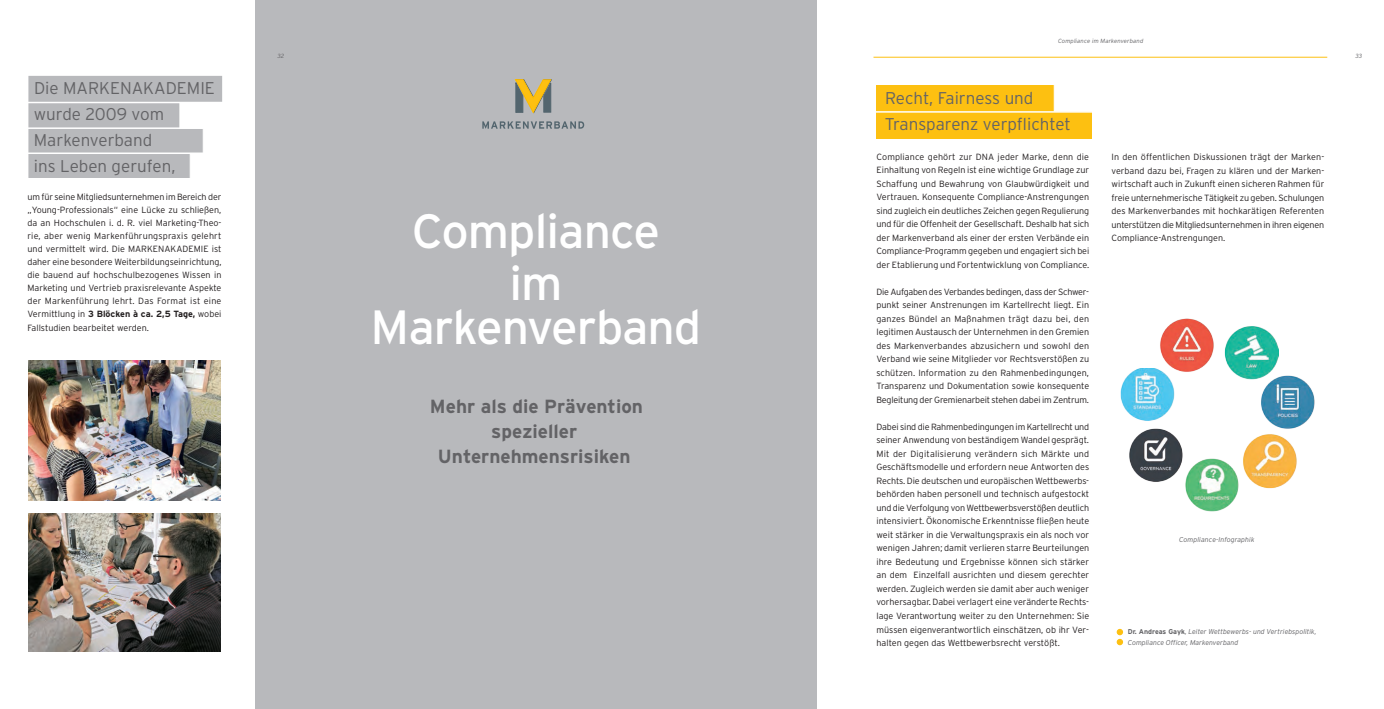
<style>
.page{position:relative;width:1384px;height:709px;background:#fff}
.page>*{position:absolute;margin:0;border:0;box-sizing:border-box;transform-origin:0 0}
.t1{font:48px "Interstate";letter-spacing:-.02em;color:#fff}
.t2{font:700 19px "Interstate";color:#636366}
.t3{font:300 17px "Interstate";color:#636366}
.t4{font:300 9px/13.5px "Interstate";letter-spacing:-.005em;color:#231f20;text-align:justify}
.t5{font:italic 300 7px/11px "Interstate";color:#636366}
.t6{font:italic 300 6px "Interstate";letter-spacing:.02em;color:#636366}
.s1{font-weight:700}
.s2{font-weight:700;font-style:normal}
</style>
<div class="page">
<hr style="left:873px;top:57px;width:454px;height:1px;background:#fdc011">
<div style="left:256px;top:0;width:561px;height:709px;background:#b8b9bc"></div>
<div style="left:875px;top:85px;width:216px;height:54px;background:#fdc011"></div>
<hr style="left:870px;top:111px;width:227px;height:2px;background:#fff">
<div style="left:1053px;top:79px;width:44px;height:33px;background:#fff;border:1px solid #fff"></div>
<svg style="left:1116px;top:628px;width:7px;height:18px"></svg>
<svg style="left:515px;top:79px;width:37px;height:34px"></svg>
<svg style="left:482px;top:121px;width:102px;height:8px"></svg>
<img style="left:1243px;top:434px;width:54px;height:55px">
<img style="left:1120px;top:369px;width:55px;height:52px">
<img style="left:1154px;top:318px;width:60px;height:56px">
<img style="left:1185px;top:458px;width:54px;height:54px">
<img style="left:1261px;top:375px;width:54px;height:54px">
<img style="left:1224px;top:326px;width:54px;height:54px">
<img style="left:1129px;top:428px;width:54px;height:54px">
<img style="left:29px;top:360px;width:191px;height:140px">
<img style="left:29px;top:513px;width:191px;height:138px">
<div style="left:29px;top:76px;width:193px;height:101px;background:#b8b9bc"></div>
<div style="left:28px;top:76px;width:194px;height:102px;border:1px solid #b8b9bc"></div>
<hr style="left:26px;top:102px;width:204px;height:1px;background:#fff">
<hr style="left:26px;top:127px;width:207px;height:2px;background:#fff">
<hr style="left:26px;top:152px;width:199px;height:2px;background:#fff">
<div style="left:179px;top:102px;width:52px;height:27px;background:#fff;border:1px solid #fff"></div>
<div style="left:203px;top:127px;width:31px;height:29px;background:#fff"></div>
<div style="left:190px;top:153px;width:38px;height:31px;background:#fff"></div>
<p class="t3" style="left:34px;top:79px;width:182px">Die MARKENAKADEMIE</p>
<p class="t3" style="left:34px;top:105px;width:132px">wurde 2009 vom</p>
<p class="t3" style="left:34px;top:131px;width:120px">Markenverband</p>
<p class="t3" style="left:34px;top:157px;width:143px">ins Leben gerufen,</p>
<p class="t4" style="left:27px;top:190px;width:195px;line-height:13px">um für seine Mitgliedsunternehmen im Bereich der „Young-Professionals“ eine Lücke zu schließen, da an Hochschulen i. d. R. viel Marketing-Theo&shy;rie, aber wenig Markenführungspraxis gelehrt und vermittelt wird. Die MARKENAKADEMIE ist daher eine besondere Weiterbildungseinrichtung, die bauend auf hochschulbezogenes Wissen in Marketing und Vertrieb praxisrelevante Aspekte der Markenführung lehrt. Das Format ist eine Vermittlung in <span class="s1">3 Blöcken à ca. 2,5 Tage,</span> wobei</p>
<p class="t4" style="left:27px;top:321px;width:123px">Fallstudien bearbeitet werden.</p>
<p class="t6" style="left:1058px;top:37px;width:87px">Compliance im Markenverband</p>
<p class="t6" style="left:278px;top:52px;width:8px">32</p>
<p class="t6" style="left:1355px;top:52px;width:8px">33</p>
<p class="t1" style="left:412px;top:205px;width:249px">Compliance</p>
<p class="t1" style="left:509px;top:257px;width:55px">im</p>
<p class="t1" style="left:370px;top:301px;width:332px">Markenverband</p>
<p class="t2" style="left:430px;top:396px;width:214px">Mehr als die Prävention</p>
<p class="t2" style="left:491px;top:421px;width:87px">spezieller</p>
<p class="t2" style="left:438px;top:446px;width:194px">Unternehmensrisiken</p>
<p class="t3" style="left:885px;top:89px;width:150px">Recht, Fairness und</p>
<p class="t3" style="left:884px;top:115px;width:187px">Transparenz verpflichtet</p>
<p class="t4" style="left:876px;top:150px;width:214px">Compliance gehört zur DNA jeder Marke, denn die Einhaltung von Regeln ist eine wichtige Grundlage zur Schaffung und Bewahrung von Glaubwürdigkeit und Vertrauen. Konsequente Compliance-Anstrengungen sind zugleich ein deutliches Zeichen gegen Regulierung und für die Offenheit der Gesellschaft. Deshalb hat sich der Markenverband als einer der ersten Verbände ein Compliance-Programm gegeben und engagiert sich bei der Etablierung und Fortentwicklung von Compliance.</p>
<p class="t4" style="left:876px;top:285px;width:214px">Die Aufgaben des Verbandes bedingen, dass der Schwer&shy;punkt seiner Anstrenungen im Kartellrecht liegt. Ein ganzes Bündel an Maßnahmen trägt dazu bei, den legitimen Austausch der Unternehmen in den Gremien des Markenverbandes abzusichern und sowohl den Verband wie seine Mitglieder vor Rechtsverstößen zu schützen. Information zu den Rahmenbedingungen, Transparenz und Dokumentation sowie konsequente Begleitung der Gremienarbeit stehen dabei im Zentrum.</p>
<p class="t4" style="left:876px;top:420px;width:214px">Dabei sind die Rahmenbedingungen im Kartellrecht und seiner Anwendung von beständigem Wandel gesprägt.</p>
<p class="t4" style="left:876px;top:447px;width:214px">Mit der Digitalisierung verändern sich Märkte und Geschäftsmodelle und erfordern neue Antworten des Rechts. Die deutschen und europäischen Wettbewerbs&shy;behörden haben personell und technisch aufgestockt und die Verfolgung von Wettbewerbsverstößen deutlich intensiviert. Ökonomische Erkenntnisse fließen heute weit stärker in die Verwaltungspraxis ein als noch vor wenigen Jahren; damit verlieren starre Beurteilungen ihre Bedeutung und Ergebnisse können sich stärker an dem Einzelfall ausrichten und diesem gerechter werden. Zugleich werden sie damit aber auch weniger vorhersagbar. Dabei verlagert eine veränderte Rechts&shy;lage Verantwortung weiter zu den Unternehmen: Sie müssen eigenverantwortlich einschätzen, ob ihr Ver&shy;halten gegen das Wettbewerbsrecht verstößt.</p>
<p class="t4" style="left:1111px;top:150px;width:214px">In den öffentlichen Diskussionen trägt der Marken&shy;verband dazu bei, Fragen zu klären und der Marken&shy;wirtschaft auch in Zukunft einen sicheren Rahmen für freie unternehmerische Tätigkeit zu geben. Schulungen des Markenverbandes mit hochkarätigen Referenten unterstützen die Mitgliedsunternehmen in ihren eigenen Compliance-Anstrengungen.</p>
<p class="t5" style="left:1179px;top:534px;width:77px">Compliance-Infographik</p>
<p class="t5" style="left:1127px;top:625px;width:190px"><span class="s2">Dr. Andreas Gayk</span>, Leiter Wettbewerbs- und Vertriebspolitik,<br>Compliance Officer, Markenverband</p>
</div>
